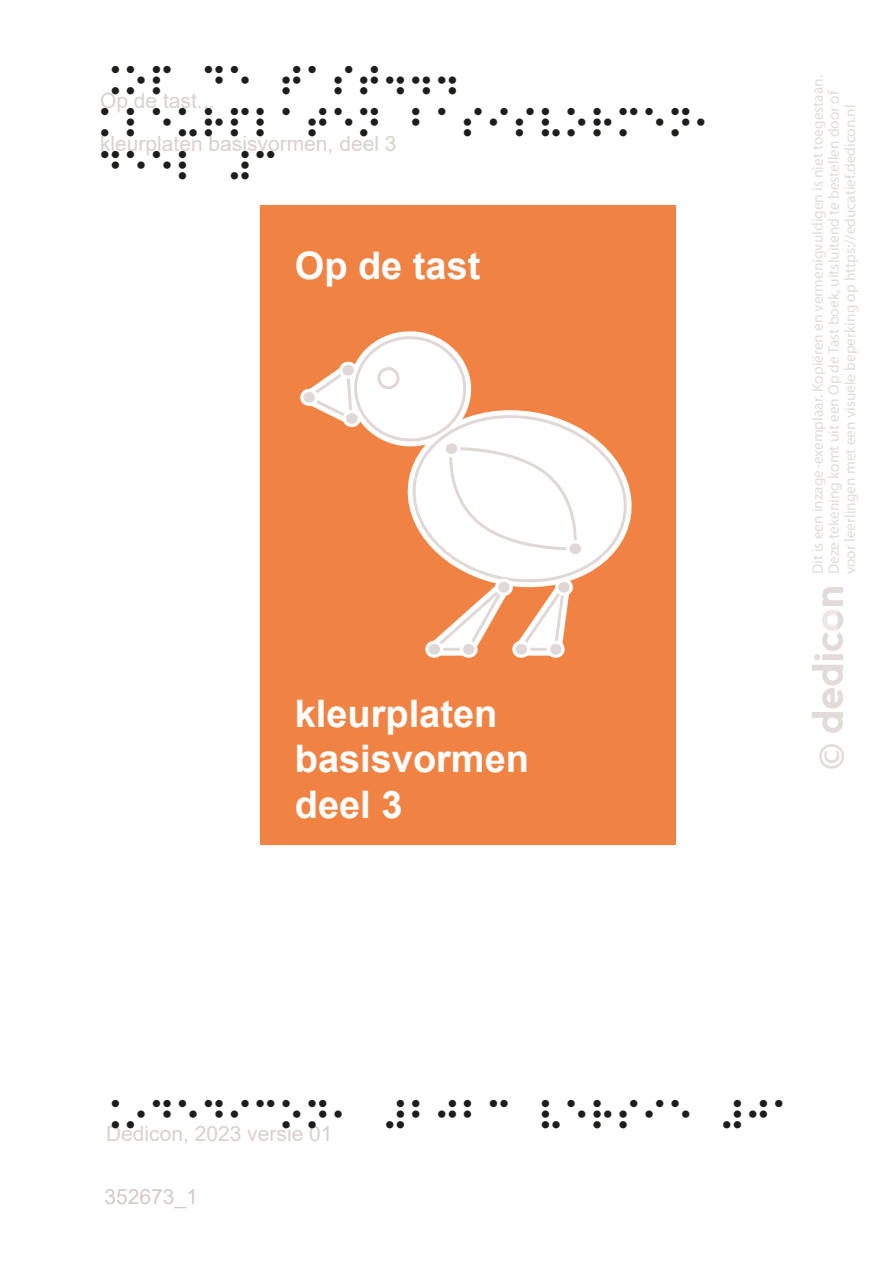
<style>
.page{position:relative;width:893px;height:1263px;background:#fff}
.page>*{position:absolute;margin:0;border:0;box-sizing:border-box;transform-origin:0 0}
.t1{font:700 40.2px "Myriad Pro";color:#d4cac8}
.t2{font:700 37.95px/45.6px "Arial";color:#fff}
.t3{font:36px/42.5px "Braille Dedicon 24 pt NL6 Dots Basis";color:#1d1d1b}
.t4{font:21px/42.5px "Arial";color:#d9d1ce}
.t5{font:21px "Arial";color:#d4cac8}
.t6{font:15.3px/16px "Myriad Pro";color:#d4cac8}
</style>
<div class="page">
<div style="left:260px;top:206px;width:416px;height:639px;background:#f08344"></div>
<svg style="left:300px;top:331px;width:332px;height:327px"></svg>
<svg style="left:812px;top:587px;width:31px;height:146px"></svg>
<h3 class="t3" style="left:100px;top:59px;width:624px">$OP DE TAST...<br>KLEURPLATEN BASISVORMEN,<br>DEEL #3</h3>
<h3 class="t4" style="left:100px;top:79px;width:298px">Op de tast...<br>kleurplaten basisvormen, deel 3</h3>
<h2 class="t2" style="left:295px;top:243px;width:187px">Op de tast</h2>
<h2 class="t2" style="left:295px;top:691px;width:236px">kleurplaten basisvormen deel 3</h2>
<p class="t6" style="left:809px;top:574px;width:500px;rotate:-90deg">Dit is een inzage-exemplaar. Kopiëren en vermenigvuldigen is niet toegestaan.<br>Deze tekening komt uit een Op de Tast boek, uitsluitend te bestellen door of voor leerlingen met een visuele beperking op https://educatief.dedicon.nl</p>
<h1 class="t1" style="left:806px;top:770px;width:29px;rotate:-90deg">©</h1>
<h3 class="t3" style="left:100px;top:1093px;width:701px">$*DEDICON, #2023 VERSIE #01</h3>
<h3 class="t4" style="left:106px;top:1112px;width:228px">Dedicon, 2023 versie 01</h3>
<h3 class="t5" style="left:105px;top:1182px;width:95px">352673_1</h3>
</div>
